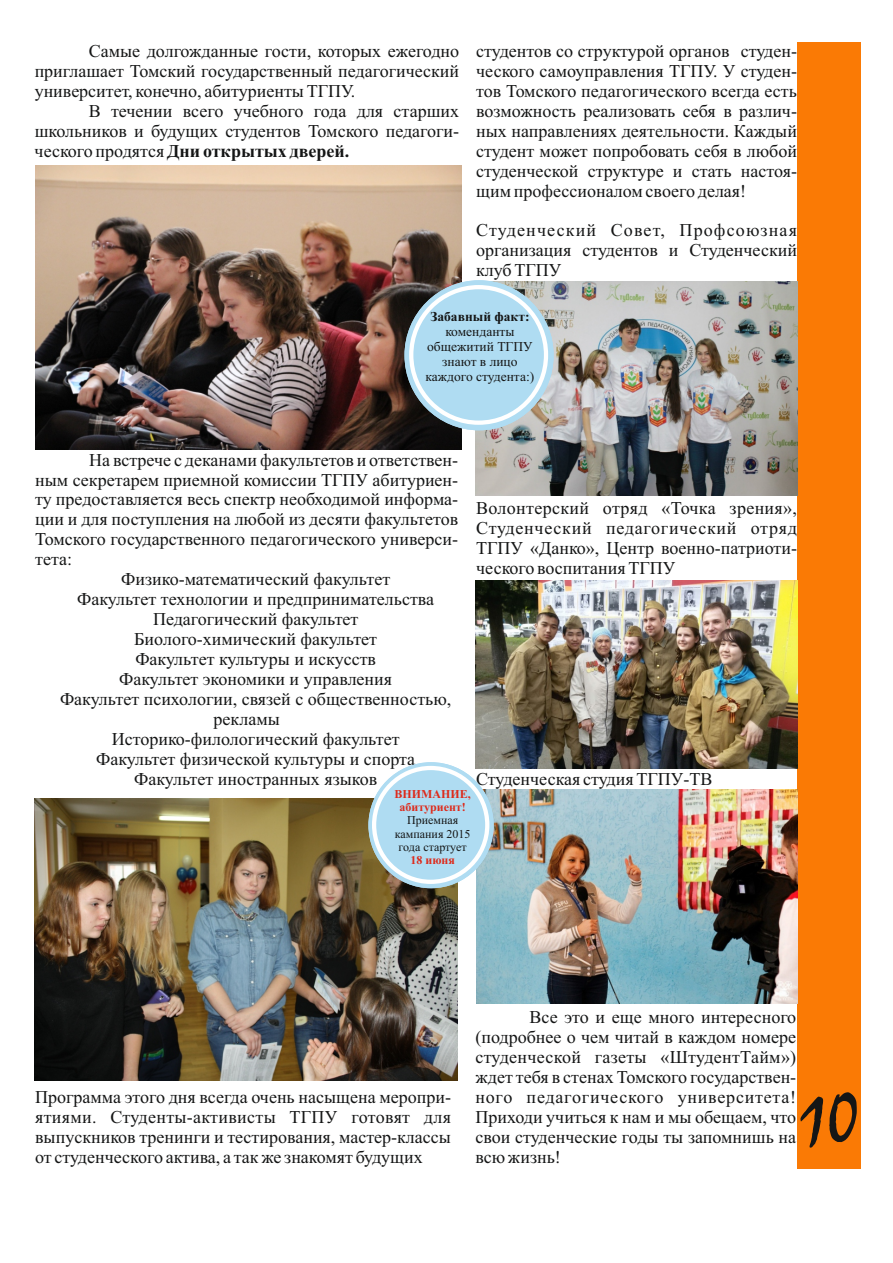
<style>
.page{position:relative;width:893px;height:1263px;background:#fff}
.page>*{position:absolute;margin:0;border:0;box-sizing:border-box;transform-origin:0 0}
.t1{font:72px "Mistral";color:#151616}
.t2{font:18px/20px "Times New Roman";color:#151616;text-align:justify}
.t3{font:13.5px/15px "Times New Roman";color:#151616;text-align:center}
.t4{font:700 13.5px "Times New Roman";color:#151616}
.t5{font:12px/13.4px "Times New Roman";color:#151616;text-align:center}
.t6{font:700 12px/13.4px "Times New Roman";color:#dd2b1c;text-align:center}
.s1{font-weight:700}
</style>
<div class="page">
<div style="left:797px;top:42px;width:64px;height:1126px;background:#fa7a05"></div>
<img style="left:35px;top:165px;width:426px;height:284px">
<img style="left:34px;top:798px;width:423px;height:282px">
<img style="left:476px;top:281px;width:321px;height:214px">
<img style="left:476px;top:580px;width:321px;height:189px">
<img style="left:476px;top:790px;width:321px;height:213px">
<div style="left:404px;top:280px;width:150px;height:150px;background:#afdcf2;border-radius:50%"></div>
<div style="left:409px;top:285px;width:139px;height:140px;background:#afdcf2;border:4px solid #fff;border-radius:50%"></div>
<svg style="left:368px;top:762px;width:126px;height:126px;background:#b2dbef"></svg>
<div style="left:372px;top:766px;width:117px;height:118px;background:#afdcf2;border:4px solid #fff;border-radius:50%"></div>
<p class="t2" style="left:35px;top:43px;width:426px;text-indent:54px">Самые долгожданные гости, которых ежегодно приглашает Томский государственный педагогический университет, конечно, абитуриенты ТГПУ.</p>
<p class="t2" style="left:35px;top:103px;width:426px;text-indent:54px">В течении всего учебного года для старших школьников и будущих студентов Томского педагоги&shy;ческого продятся <span class="s1">Дни открытых дверей.</span></p>
<p class="t2" style="left:476px;top:43px;width:322px">студентов со структурой органов студен&shy;ческого самоуправления ТГПУ. У студен&shy;тов Томского педагогического всегда есть возможность реализовать себя в различ&shy;ных направлениях деятельности. Каждый студент может попробовать себя в любой студенческой структуре и стать настоя&shy;щим профессионалом своего делая!</p>
<p class="t2" style="left:476px;top:222px;width:322px">Студенческий Совет, Профсоюзная организация студентов и Студенческий клуб ТГПУ</p>
<p class="t4" style="left:430px;top:312px;width:101px">Забавный факт:</p>
<p class="t3" style="left:426px;top:325px;width:110px">коменданты общежитий ТГПУ знают в лицо каждого студента:)</p>
<p class="t2" style="left:89px;top:451px;width:370px">На встрече с деканами факультетов и ответствен-</p>
<p class="t2" style="left:35px;top:471px;width:424px">ным секретарем приемной комиссии ТГПУ абитуриен-</p>
<p class="t2" style="left:35px;top:491px;width:424px">ту предоставляется весь спектр необходимой информа-</p>
<p class="t2" style="left:35px;top:511px;width:424px">ции и для поступления на любой из десяти факультетов</p>
<p class="t2" style="left:35px;top:531px;width:424px">Томского государственного педагогического универси-</p>
<p class="t2" style="left:35px;top:551px;width:38px">тета:</p>
<p class="t2" style="left:121px;top:571px;width:270px">Физико-математический факультет</p>
<p class="t2" style="left:77px;top:591px;width:358px">Факультет технологии и предпринимательства</p>
<p class="t2" style="left:153px;top:611px;width:207px">Педагогический факультет</p>
<p class="t2" style="left:134px;top:631px;width:244px">Биолого-химический факультет</p>
<p class="t2" style="left:135px;top:651px;width:242px">Факультет культуры и искусств</p>
<p class="t2" style="left:119px;top:671px;width:274px">Факультет экономики и управления</p>
<p class="t2" style="left:60px;top:690px;width:393px">Факультет психологии, связей с общественностью,</p>
<p class="t2" style="left:214px;top:710px;width:68px">рекламы</p>
<p class="t2" style="left:112px;top:730px;width:289px">Историко-филологический факультет</p>
<p class="t2" style="left:96px;top:750px;width:321px">Факультет физической культуры и спорта</p>
<p class="t2" style="left:134px;top:770px;width:245px">Факультет иностранных языков</p>
<p class="t2" style="left:476px;top:499px;width:322px">Волонтерский отряд «Точка зрения», Студенческий педагогический отряд ТГПУ «Данко», Центр военно-патриоти&shy;ческого воспитания ТГПУ</p>
<p class="t2" style="left:476px;top:770px;width:238px">Студенческая студия ТГПУ-ТВ</p>
<p class="t6" style="left:394px;top:788px;width:78px">ВНИМАНИЕ, абитуриент!</p>
<p class="t5" style="left:395px;top:815px;width:77px">Приемная кампания 2015 года стартует</p>
<p class="t6" style="left:410px;top:855px;width:46px">18 июня</p>
<p class="t2" style="left:35px;top:1088px;width:417px">Программа этого дня всегда очень насыщена меропри&shy;ятиями. Студенты-активисты ТГПУ готовят для выпускников тренинги и тестирования, мастер-классы от студенческого актива, а так же знакомят будущих</p>
<p class="t2" style="left:475px;top:1009px;width:322px;text-indent:54px">Все это и еще много интересного (подробнее о чем читай в каждом номере студенческой газеты «ШтудентТайм») ждет тебя в стенах Томского государствен&shy;ного педагогического университета!<br>Приходи учиться к нам и мы обещаем, что свои студенческие годы ты запомнишь на всю жизнь!</p>
<h1 class="t1" style="left:799px;top:1094px;width:62px">10</h1>
</div>
